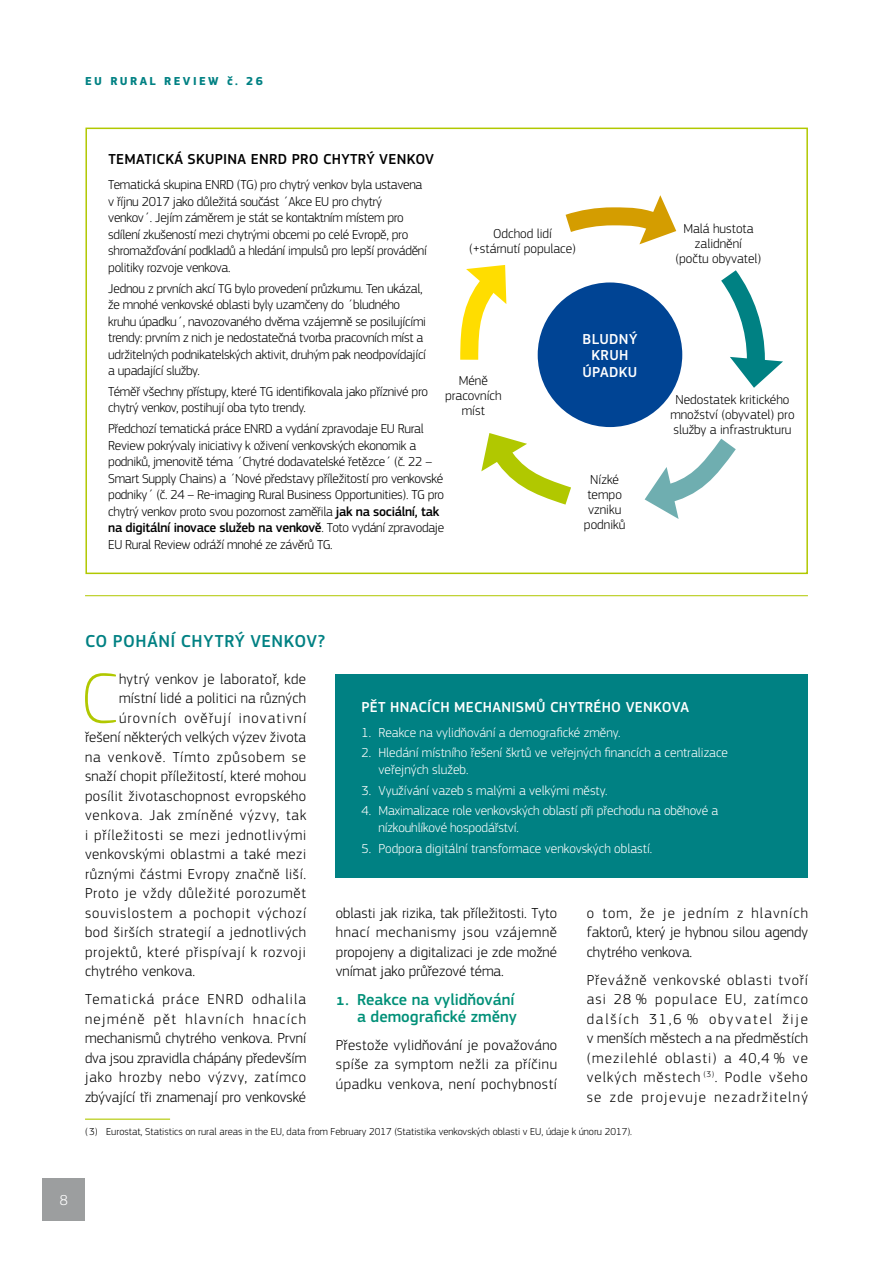
<style>
.page{position:relative;width:893px;height:1263px;background:#fff}
.page>*{position:absolute;margin:0;border:0;box-sizing:border-box;transform-origin:0 0}
.t1{font:100 73.8px "EC Square Sans Pro";color:#b1c800}
.t2{font:500 18px "EC Square Sans Pro";letter-spacing:.035em;color:#008183}
.t3{font:500 16.5px/16.5px "EC Square Sans Pro";color:#009078;text-align:right}
.t4{font:300 15px/19.5px "EC Square Sans Pro";letter-spacing:.035em;color:#000;text-align:justify}
.t5{font:300 15px "EC Square Sans Pro";letter-spacing:.015em;color:#000}
.t6{font:300 15px "EC Square Sans Pro";letter-spacing:.06em;color:#000}
.t7{font:500 15px/16.5px "EC Square Sans Pro";letter-spacing:.02em;color:#fff;text-align:center}
.t8{font:500 15px "EC Square Sans Pro";letter-spacing:.02em;color:#000}
.t9{font:300 15px "EC Square Sans Pro";letter-spacing:.005em;color:#000}
.t10{font:300 15px "EC Square Sans Pro";letter-spacing:.08em;color:#000}
.t11{font:300 15px "EC Square Sans Pro";letter-spacing:.065em;color:#000}
.t12{font:300 15px "EC Square Sans Pro";color:#fff}
.t13{font:300 13.5px/16.5px "EC Square Sans Pro";letter-spacing:-.02em;color:#000}
.t14{font:300 13.5px/16.5px "EC Square Sans Pro";color:#fff}
.t15{font:300 13.5px/15px "EC Square Sans Pro";color:#000;text-align:center}
.t16{font:700 12px "EC Square Sans Pro";letter-spacing:.2em;color:#008183}
.t17{font:300 10.5px "EC Square Sans Pro";color:#000}
.s1{font-weight:500}
</style>
<div class="page">
<hr style="left:85px;top:595px;width:723px;height:1px;background:#b1c800">
<hr style="left:85px;top:1118px;width:85px;height:2px;background:#b1c800">
<div style="left:85px;top:128px;width:723px;height:446px;border:2px solid #b1c800"></div>
<div style="left:336px;top:675px;width:472px;height:203px;background:#008183"></div>
<svg style="left:460px;top:265px;width:47px;height:95px"></svg>
<svg style="left:721px;top:270px;width:62px;height:118px"></svg>
<svg style="left:640px;top:419px;width:96px;height:100px"></svg>
<svg style="left:481px;top:423px;width:110px;height:82px"></svg>
<svg style="left:565px;top:195px;width:112px;height:50px"></svg>
<div style="left:538px;top:282px;width:144px;height:145px;background:#004494;border-radius:50%"></div>
<div style="left:43px;top:1178px;width:42px;height:42px;background:#9c9e9f"></div>
<p class="t16" style="left:85px;top:74px;width:179px">EU RURAL REVIEW č. 26</p>
<p class="t8" style="left:108px;top:151px;width:327px">TEMATICKÁ SKUPINA ENRD PRO CHYTRÝ VENKOV</p>
<p class="t13" style="left:108px;top:177px;width:320px">Tematická skupina ENRD (TG) pro chytrý venkov byla ustavena v říjnu 2017 jako důležitá součást ´Akce EU pro chytrý venkov´. Jejím záměrem je stát se kontaktním místem pro sdílení zkušeností mezi chytrými obcemi po celé Evropě, pro shromažďování podkladů a hledání impulsů pro lepší provádění politiky rozvoje venkova.</p>
<p class="t13" style="left:108px;top:280px;width:319px">Jednou z prvních akcí TG bylo provedení průzkumu. Ten ukázal, že mnohé venkovské oblasti byly uzamčeny do ´bludného kruhu úpadku´, navozovaného dvěma vzájemně se posilujícími trendy: prvním z nich je nedostatečná tvorba pracovních míst a udržitelných podnikatelských aktivit, druhým pak neodpovídající a upadající služby.</p>
<p class="t13" style="left:108px;top:383px;width:321px">Téměř všechny přístupy, které TG identifikovala jako příznivé pro chytrý venkov, postihují oba tyto trendy.</p>
<p class="t13" style="left:108px;top:420px;width:338px">Předchozí tematická práce ENRD a vydání zpravodaje EU Rural Review pokrývaly iniciativy k oživení venkovských ekonomik a podniků, jmenovitě téma ´Chytré dodavatelské řetězce´ (č. 22 – Smart Supply Chains) a ´Nové představy příležitostí pro venkovské podniky´ (č. 24 – Re-imaging Rural Business Opportunities). TG pro chytrý venkov proto svou pozornost zaměřila <span class="s1">jak na sociální, tak na digitální inovace služeb na venkově</span>. Toto vydání zpravodaje EU Rural Review odráží mnohé ze závěrů TG.</p>
<p class="t15" style="left:469px;top:225px;width:108px">Odchod lidí (+stárnutí populace)</p>
<p class="t15" style="left:445px;top:373px;width:58px">Méně pracovních míst</p>
<p class="t7" style="left:583px;top:331px;width:56px">BLUDNÝ<br>KRUH<br>ÚPADKU</p>
<p class="t15" style="left:584px;top:472px;width:43px">Nízké tempo vzniku podniků</p>
<p class="t15" style="left:676px;top:221px;width:87px">Malá hustota zalidnění<br>(počtu obyvatel)</p>
<p class="t15" style="left:670px;top:392px;width:126px">Nedostatek kritického množství (obyvatel) pro služby a infrastrukturu</p>
<h2 class="t2" style="left:85px;top:631px;width:241px">CO POHÁNÍ CHYTRÝ VENKOV?</h2>
<h1 class="t1" style="left:80px;top:655px;width:39px">C</h1>
<p class="t4" style="left:119px;top:669px;width:189px">hytrý venkov je laboratoř, kde</p>
<p class="t5" style="left:119px;top:689px;width:189px">místní lidé a politici na různých</p>
<p class="t10" style="left:119px;top:709px;width:189px">úrovních ověřují inovativní</p>
<p class="t9" style="left:85px;top:728px;width:222px">řešení některých velkých výzev života</p>
<p class="t11" style="left:85px;top:748px;width:223px">na venkově. Tímto způsobem se</p>
<p class="t5" style="left:85px;top:767px;width:223px">snaží chopit příležitostí, které mohou</p>
<p class="t4" style="left:85px;top:786px;width:223px">posílit životaschopnost evropského</p>
<p class="t6" style="left:85px;top:806px;width:223px">venkova. Jak zmíněné výzvy, tak</p>
<p class="t4" style="left:85px;top:825px;width:223px">i příležitosti se mezi jednotlivými</p>
<p class="t4" style="left:85px;top:844px;width:223px">venkovskými oblastmi a také mezi</p>
<p class="t4" style="left:85px;top:864px;width:223px">různými částmi Evropy značně liší.</p>
<p class="t4" style="left:85px;top:883px;width:223px">Proto je vždy důležité porozumět</p>
<p class="t6" style="left:85px;top:904px;width:223px">souvislostem a pochopit výchozí</p>
<p class="t4" style="left:85px;top:922px;width:222px">bod širších strategií a jednotlivých</p>
<p class="t4" style="left:85px;top:942px;width:222px">projektů, které přispívají k rozvoji</p>
<p class="t4" style="left:85px;top:961px;width:112px">chytrého venkova.</p>
<p class="t4" style="left:85px;top:989px;width:223px">Tematická práce ENRD odhalila nejméně pět hlavních hnacích mechanismů chytrého venkova. První dva jsou zpravidla chápány především jako hrozby nebo výzvy, zatímco zbývající tři znamenají pro venkovské</p>
<p class="t7" style="left:362px;top:699px;width:329px">PĚT HNACÍCH MECHANISMŮ CHYTRÉHO VENKOVA</p>
<p class="t14" style="left:361px;top:724px;width:261px">1. Reakce na vylidňování a demografické změny.</p>
<p class="t14" style="left:378px;top:744px;width:351px;text-indent:-17px">2. Hledání místního řešení škrtů ve veřejných financích a centralizace veřejných služeb.</p>
<p class="t14" style="left:361px;top:782px;width:248px">3. Využívání vazeb s malými a velkými městy.</p>
<p class="t14" style="left:378px;top:802px;width:341px;text-indent:-17px">4. Maximalizace role venkovských oblastí při přechodu na oběhové a nízkouhlíkové hospodářství.</p>
<p class="t14" style="left:361px;top:840px;width:292px">5. Podpora digitální transformace venkovských oblastí.</p>
<p class="t4" style="left:336px;top:903px;width:223px">oblasti jak rizika, tak příležitosti. Tyto hnací mechanismy jsou vzájemně propojeny a digitalizaci je zde možné vnímat jako průřezové téma.</p>
<p class="t3" style="left:336px;top:992px;width:183px">1. Reakce na vylidňování a demografické změny</p>
<p class="t4" style="left:336px;top:1035px;width:223px">Přestože vylidňování je považováno spíše za symptom nežli za příčinu úpadku venkova, není pochybností</p>
<p class="t4" style="left:587px;top:903px;width:223px">o tom, že je jedním z hlavních faktorů, který je hybnou silou agendy chytrého venkova.</p>
<p class="t4" style="left:587px;top:970px;width:223px">Převážně venkovské oblasti tvoří asi 28 % populace EU, zatímco dalších 31,6 % obyvatel žije v menších městech a na předměstích (mezilehlé oblasti) a 40,4 % ve velkých městech <sup>(3)</sup>. Podle všeho se zde projevuje nezadržitelný</p>
<p class="t17" style="left:85px;top:1126px;width:549px">(3) Eurostat, Statistics on rural areas in the EU, data from February 2017 (Statistika venkovských oblasti v EU, údaje k únoru 2017).</p>
<p class="t12" style="left:60px;top:1191px;width:10px">8</p>
</div>
